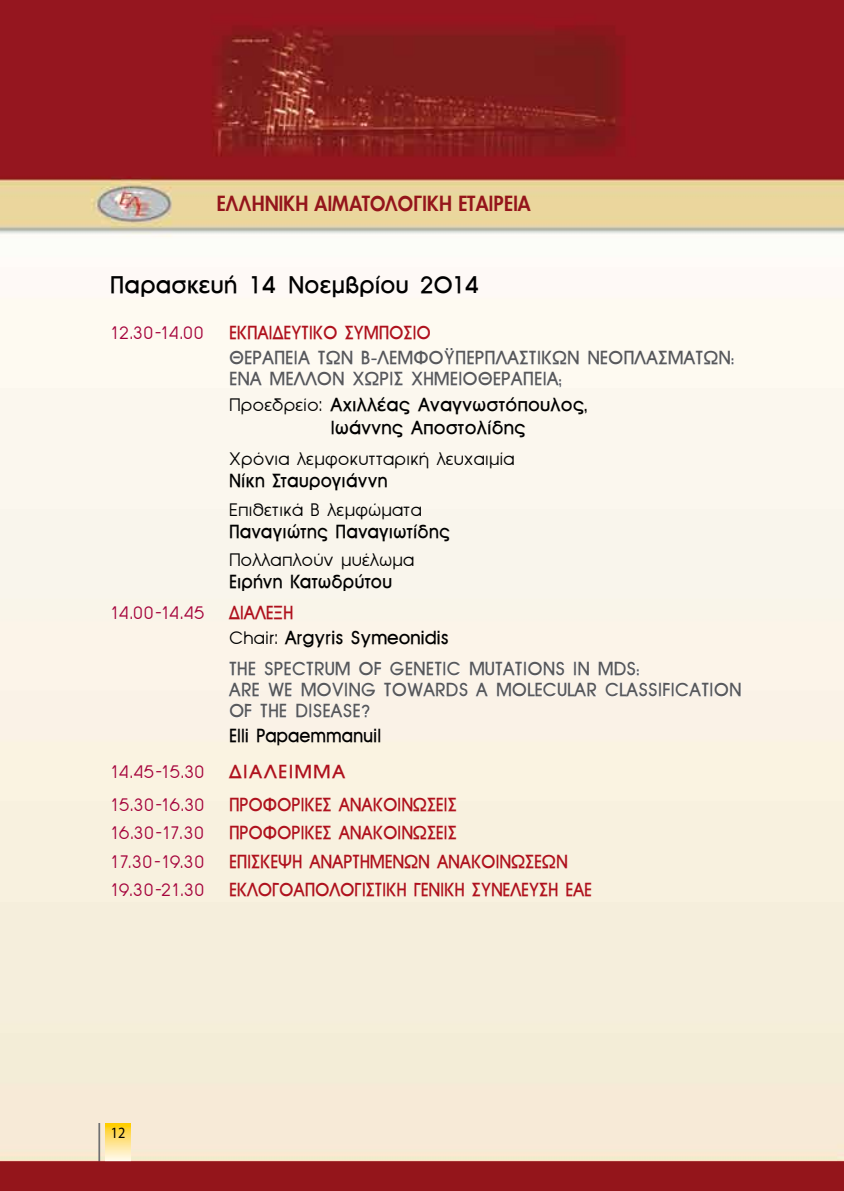
<style>
.page{position:relative;width:844px;height:1191px;background:#fff}
.page>*{position:absolute;margin:0;border:0;box-sizing:border-box;transform-origin:0 0}
.t1{font:24.5px "UB Future Bold";color:#94151b;scale:.9 1}
.t2{font:24.5px "UB Front Bold";color:#000}
.t3{font:19.25px "UB Front Bold";letter-spacing:.01em;color:#58585a}
.t4{font:19.25px "UB Front Bold";color:#af111d;scale:.95 1}
.t5{font:19.25px/33.1px "UB Front";letter-spacing:-.035em;color:#a5023b}
.t6{font:19.25px/25.6px "UB Front Bold";color:#000}
.t7{font:19.25px "UB Front Bold";color:#000;scale:.95 1}
.t8{font:19.25px "UB Front";color:#000}
.t9{font:15.75px "Myriad Pro";color:#000;scale:.9 1}
.s1{color:#58585a}
.s2{font-family:"UB Front"}
.s3{font-family:"UB Front Bold";color:#af111d}
.s4{font-family:"UB Front";color:#a5023b}
</style>
<div class="page">
<img style="left:0;top:0;width:843px;height:1161px">
<hr style="left:98px;top:1123px;width:2px;height:39px;background:#707172">
<svg style="left:106px;top:1123px;width:24px;height:38px"></svg>
<div style="left:0;top:1161px;width:843px;height:30px;background:#94151b"></div>
<svg style="left:229px;top:350px;width:82px;height:15px"></svg>
<svg style="left:317px;top:350px;width:36px;height:15px"></svg>
<svg style="left:361px;top:347px;width:218px;height:18px"></svg>
<svg style="left:587px;top:350px;width:146px;height:15px"></svg>
<svg style="left:229px;top:371px;width:33px;height:15px"></svg>
<svg style="left:270px;top:371px;width:74px;height:15px"></svg>
<svg style="left:352px;top:371px;width:51px;height:15px"></svg>
<svg style="left:410px;top:371px;width:151px;height:18px"></svg>
<svg style="left:229px;top:661px;width:27px;height:15px"></svg>
<svg style="left:264px;top:661px;width:86px;height:15px"></svg>
<svg style="left:358px;top:661px;width:24px;height:15px"></svg>
<svg style="left:389px;top:661px;width:72px;height:15px"></svg>
<svg style="left:469px;top:661px;width:96px;height:15px"></svg>
<svg style="left:574px;top:661px;width:15px;height:15px"></svg>
<svg style="left:598px;top:661px;width:40px;height:15px"></svg>
<svg style="left:228px;top:682px;width:32px;height:15px"></svg>
<svg style="left:267px;top:682px;width:25px;height:15px"></svg>
<svg style="left:301px;top:682px;width:75px;height:15px"></svg>
<svg style="left:383px;top:682px;width:85px;height:15px"></svg>
<svg style="left:475px;top:682px;width:13px;height:15px"></svg>
<svg style="left:496px;top:682px;width:101px;height:15px"></svg>
<svg style="left:604px;top:682px;width:137px;height:15px"></svg>
<svg style="left:229px;top:703px;width:23px;height:15px"></svg>
<svg style="left:260px;top:703px;width:27px;height:15px"></svg>
<svg style="left:295px;top:703px;width:75px;height:15px"></svg>
<p class="t1" style="left:216px;top:191px;width:350px">ΕΛΛΗΝΙΚΗ ΑΙΜΑΤΟΛΟΓΙΚΗ ΕΤΑΙΡΕΙΑ</p>
<p class="t2" style="left:109px;top:271px;width:373px">ΠΑΡΑΣΚΕΥΉ 14 ΝΟΕΜΒΡΊΟΥ 2014</p>
<p class="t5" style="left:109px;top:316px;width:96px">12.30-14.00</p>
<p class="t4" style="left:228px;top:321px;width:19px">ΕΚΠΑΙΔΕΥΤΙΚΌ</p>
<p class="t4" style="left:344px;top:321px;width:92px">ΣΥΜΠΟΣΙΟ</p>
<p class="t3" style="left:228px;top:347px;width:26px">ΘΕΡΑΠΕΊΑ</p>
<p class="t3" style="left:317px;top:347px;width:13px">ΤΩΝ</p>
<p class="t3" style="left:360px;top:347px;width:31px">Β-ΛΕΜΦΟ</p>
<p class="t3" style="left:443px;top:347px;width:23px">ΫΠΕΡΠΛΑΣΤΙΚΏΝ</p>
<p class="t3" style="left:586px;top:347px;width:13px">ΝΕΟΠΛΑΣΜΆΤΩΝ</p>
<p class="t3" style="left:730px;top:347px;width:5px">:</p>
<p class="t3" style="left:228px;top:368px;width:12px">ΈΝΑ</p>
<p class="t3" style="left:269px;top:368px;width:14px">ΜΈΛΛΟΝ</p>
<p class="t3" style="left:352px;top:368px;width:11px">ΧΩΡΊΣ</p>
<p class="t3" style="left:410px;top:368px;width:12px">ΧΗΜΕΙΟΘΕΡΑΠΕΊΑ</p>
<p class="t6" style="left:228px;top:366px;width:360px;text-indent:330px"><span class="s1">;<br></span><span class="s2">Προεδρείο:</span> ΑΧΙΛΛΈΑΣ ΑΝΑΓΝΩΣΤΌΠΟΥΛΟΣ,</p>
<p class="t6" style="left:330px;top:414px;width:197px">ΙΩΆΝΝΗΣ ΑΠΟΣΤΟΛΊΔΗΣ</p>
<p class="t8" style="left:228px;top:449px;width:287px">Χρόνια λεμφοκυτταρική λευχαιμία</p>
<p class="t7" style="left:228px;top:470px;width:168px">ΝΊΚΗ ΣΤΑΥΡΟΓΙΆΝΝΗ</p>
<p class="t8" style="left:228px;top:500px;width:194px">Επιθετικά Β λεμφώματα</p>
<p class="t7" style="left:228px;top:520px;width:234px">ΠΑΝΑΓΙΏΤΗΣ ΠΑΝΑΓΙΩΤΊΔΗΣ</p>
<p class="t8" style="left:228px;top:550px;width:186px">Πολλαπλούν μυέλωμα</p>
<p class="t7" style="left:228px;top:571px;width:173px">ΕΙΡΉΝΗ ΚΑΤΩΔΡΎΤΟΥ</p>
<p class="t5" style="left:109px;top:596px;width:140px">14.00-14.45 <span class="s3">ΔΙΆΛΕΞΗ</span></p>
<p class="t6" style="left:228px;top:622px;width:221px;line-height:31px"><span class="s2">Chair:</span> ARGYRIS SYMEONIDIS<br><span class="s1">THE SPECTRUM</span></p>
<p class="t3" style="left:358px;top:658px;width:43px">OF GENETIC</p>
<p class="t3" style="left:468px;top:658px;width:12px">MUTATIONS</p>
<p class="t3" style="left:572px;top:658px;width:68px">IN MDS:</p>
<p class="t3" style="left:228px;top:679px;width:85px">AREWE MOVING</p>
<p class="t3" style="left:383px;top:679px;width:13px">TOWARDS</p>
<p class="t3" style="left:475px;top:679px;width:32px">A MOLECULAR</p>
<p class="t3" style="left:604px;top:679px;width:11px">CLASSIFICATION</p>
<p class="t3" style="left:228px;top:700px;width:41px">OF THE</p>
<p class="t3" style="left:295px;top:700px;width:11px">DISEASE</p>
<p class="t3" style="left:360px;top:700px;width:11px">?</p>
<p class="t7" style="left:228px;top:725px;width:162px">ELLI PAPAEMMANUIL</p>
<p class="t5" style="left:109px;top:755px;width:141px">14.45-15.30 <span class="s3">ΔΙΑΛΕΙΜΜΑ<br></span>15.30-16.30 <span class="s3">ΠΡΟΦΟΡΙΚΈΣ</span></p>
<p class="t4" style="left:338px;top:794px;width:23px">ΑΝΑΚΟΙΝΏΣΕΙΣ</p>
<p class="t5" style="left:109px;top:816px;width:96px">16.30-17.30</p>
<p class="t4" style="left:228px;top:822px;width:23px">ΠΡΟΦΟΡΙΚΈΣ</p>
<p class="t4" style="left:338px;top:822px;width:23px">ΑΝΑΚΟΙΝΏΣΕΙΣ</p>
<p class="t5" style="left:109px;top:844px;width:136px">17.30-19.30 <span class="s3">ΕΠΊΣΚΕ</span></p>
<p class="t4" style="left:277px;top:850px;width:57px">ΨΗ ΑΝΑΡΤΗΜΈΝΩΝ</p>
<p class="t4" style="left:436px;top:850px;width:24px">ΑΝΑΚΟΙΝΏΣΕΩΝ</p>
<p class="t4" style="left:109px;top:878px;width:337px"><span class="s4">19.30-21.30</span> ΕΚΛΟΓΟΑΠΟΛΟΓΙΣΤΙΚΗ ΓΕΝΙΚΉ</p>
<p class="t4" style="left:471px;top:878px;width:21px">ΣΥΝΈΛΕΥΣΗ</p>
<p class="t4" style="left:564px;top:878px;width:30px">ΕΑΕ</p>
<p class="t9" style="left:111px;top:1122px;width:18px">12</p>
</div>
